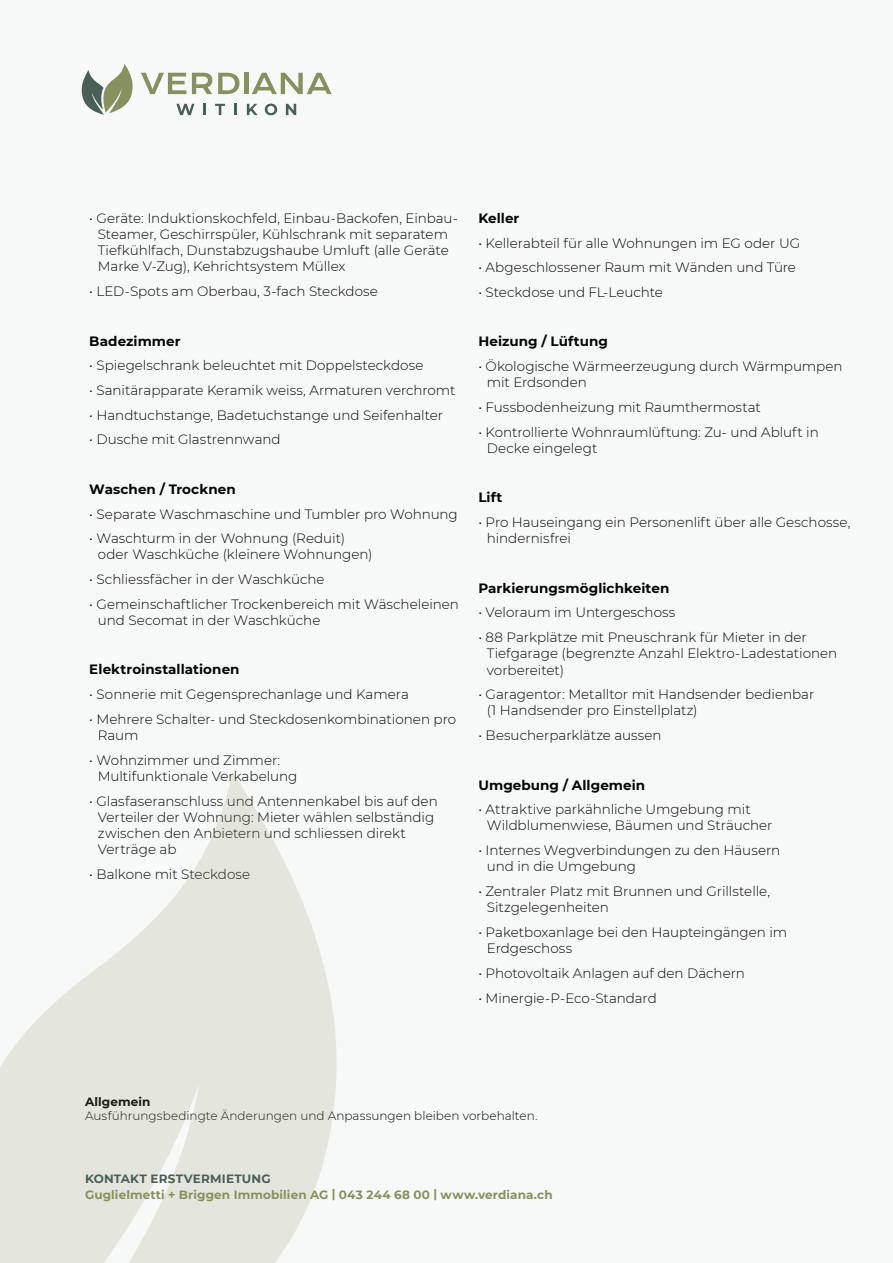
<style>
.page{position:relative;width:893px;height:1263px;background:#f7f8f8}
.page>*{position:absolute;margin:0;border:0;box-sizing:border-box;transform-origin:0 0}
.t1{font:300 13.5px/16.2px "Montserrat";color:#000}
.t2{font:700 13.5px "Montserrat";letter-spacing:.005em;color:#000}
.t3{font:300 12px "Montserrat";letter-spacing:.005em;color:#000}
.t4{font:700 12px "Montserrat";letter-spacing:.01em;color:#87915e}
.t5{font:700 12px "Montserrat";letter-spacing:.015em;color:#4a5e57}
.t6{font:700 12px "Montserrat";letter-spacing:.01em;color:#000}
</style>
<div class="page">
<svg style="left:0;top:772px;width:337px;height:491px;fill:#e4e6de"></svg>
<svg style="left:82px;top:64px;width:51px;height:51px"></svg>
<svg style="left:141px;top:73px;width:45px;height:21px"></svg>
<svg style="left:192px;top:73px;width:20px;height:21px"></svg>
<svg style="left:218px;top:73px;width:21px;height:21px"></svg>
<hr style="left:244px;top:73px;width:4px;height:21px;background:#86915f">
<svg style="left:252px;top:73px;width:80px;height:21px"></svg>
<svg style="left:176px;top:104px;width:18px;height:11px"></svg>
<svg style="left:203px;top:104px;width:3px;height:11px"></svg>
<svg style="left:215px;top:104px;width:10px;height:11px"></svg>
<svg style="left:234px;top:104px;width:3px;height:11px"></svg>
<svg style="left:247px;top:104px;width:11px;height:11px"></svg>
<svg style="left:265px;top:104px;width:12px;height:11px"></svg>
<svg style="left:286px;top:104px;width:10px;height:11px"></svg>
<p class="t1" style="left:98px;top:210px;width:362px;text-indent:-9px">• Geräte: Induktionskochfeld, Einbau-Backofen, Einbau-Steamer, Geschirrspüler, Kühlschrank mit separatem Tiefkühlfach, Dunstabzugshaube Umluft (alle Geräte Marke V-Zug), Kehrichtsystem Müllex</p>
<p class="t1" style="left:89px;top:283px;width:290px">• LED-Spots am Oberbau, 3-fach Steckdose</p>
<p class="t2" style="left:89px;top:331px;width:93px">Badezimmer</p>
<p class="t1" style="left:89px;top:357px;width:336px">• Spiegelschrank beleuchtet mit Doppelsteckdose</p>
<p class="t1" style="left:89px;top:382px;width:368px">• Sanitärapparate Keramik weiss, Armaturen verchromt</p>
<p class="t1" style="left:89px;top:406px;width:355px">• Handtuchstange, Badetuchstange und Seifenhalter</p>
<p class="t1" style="left:89px;top:431px;width:193px">• Dusche mit Glastrennwand</p>
<p class="t2" style="left:89px;top:479px;width:148px">Waschen / Trocknen</p>
<p class="t1" style="left:89px;top:505px;width:370px">• Separate Waschmaschine und Tumbler pro Wohnung</p>
<p class="t1" style="left:98px;top:530px;width:276px;text-indent:-9px">• Waschturm in der Wohnung (Reduit) oder Waschküche (kleinere Wohnungen)</p>
<p class="t1" style="left:89px;top:571px;width:237px">• Schliessfächer in der Waschküche</p>
<p class="t1" style="left:98px;top:595px;width:363px;text-indent:-9px">• Gemeinschaftlicher Trockenbereich mit Wäscheleinen und Secomat in der Waschküche</p>
<p class="t2" style="left:89px;top:660px;width:152px">Elektroinstallationen</p>
<p class="t1" style="left:89px;top:686px;width:321px">• Sonnerie mit Gegensprechanlage und Kamera</p>
<p class="t1" style="left:98px;top:710px;width:360px;text-indent:-9px">• Mehrere Schalter- und Steckdosenkombinationen pro<br>Raum</p>
<p class="t1" style="left:98px;top:751px;width:201px;text-indent:-9px">• Wohnzimmer und Zimmer:<br>Multifunktionale Verkabelung</p>
<p class="t1" style="left:98px;top:792px;width:341px;text-indent:-9px">• Glasfaseranschluss und Antennenkabel bis auf den Verteiler der Wohnung: Mieter wählen selbständig zwischen den Anbietern und schliessen direkt Verträge ab</p>
<p class="t1" style="left:89px;top:866px;width:162px">• Balkone mit Steckdose</p>
<p class="t2" style="left:478px;top:208px;width:43px">Keller</p>
<p class="t1" style="left:478px;top:234px;width:323px">• Kellerabteil für alle Wohnungen im EG oder UG</p>
<p class="t1" style="left:478px;top:259px;width:319px">• Abgeschlossener Raum mit Wänden und Türe</p>
<p class="t1" style="left:478px;top:284px;width:186px">• Steckdose und FL-Leuchte</p>
<p class="t2" style="left:478px;top:332px;width:131px">Heizung / Lüftung</p>
<p class="t1" style="left:487px;top:358px;width:357px;text-indent:-9px">• Ökologische Wärmeerzeugung durch Wärmpumpen mit Erdsonden</p>
<p class="t1" style="left:478px;top:399px;width:284px">• Fussbodenheizung mit Raumthermostat</p>
<p class="t1" style="left:487px;top:423px;width:333px;text-indent:-9px">• Kontrollierte Wohnraumlüftung: Zu- und Abluft in<br>Decke eingelegt</p>
<p class="t2" style="left:478px;top:488px;width:26px">Lift</p>
<p class="t1" style="left:487px;top:514px;width:365px;text-indent:-9px">• Pro Hauseingang ein Personenlift über alle Geschosse, hindernisfrei</p>
<p class="t2" style="left:478px;top:578px;width:192px">Parkierungsmöglichkeiten</p>
<p class="t1" style="left:478px;top:604px;width:199px">• Veloraum im Untergeschoss</p>
<p class="t1" style="left:487px;top:629px;width:352px;text-indent:-9px">• 88 Parkplätze mit Pneuschrank für Mieter in der<br>Tiefgarage (begrenzte Anzahl Elektro-Ladestationen vorbereitet)</p>
<p class="t1" style="left:487px;top:686px;width:329px;text-indent:-9px">• Garagentor: Metalltor mit Handsender bedienbar (1 Handsender pro Einstellplatz)</p>
<p class="t1" style="left:478px;top:727px;width:185px">• Besucherparklätze aussen</p>
<p class="t2" style="left:478px;top:775px;width:168px">Umgebung / Allgemein</p>
<p class="t1" style="left:487px;top:801px;width:287px;text-indent:-9px">• Attraktive parkähnliche Umgebung mit<br>Wildblumenwiese, Bäumen und Sträucher</p>
<p class="t1" style="left:487px;top:842px;width:295px;text-indent:-9px">• Internes Wegverbindungen zu den Häusern und in die Umgebung</p>
<p class="t1" style="left:487px;top:883px;width:285px;text-indent:-9px">• Zentraler Platz mit Brunnen und Grillstelle,<br>Sitzgelegenheiten</p>
<p class="t1" style="left:487px;top:924px;width:302px;text-indent:-9px">• Paketboxanlage bei den Haupteingängen im<br>Erdgeschoss</p>
<p class="t1" style="left:478px;top:964px;width:268px">• Photovoltaik Anlagen auf den Dächern</p>
<p class="t1" style="left:478px;top:989px;width:180px">• Minergie-P-Eco-Standard</p>
<p class="t6" style="left:85px;top:1093px;width:67px">Allgemein</p>
<p class="t3" style="left:85px;top:1108px;width:454px">Ausführungsbedingte Änderungen und Anpassungen bleiben vorbehalten.</p>
<p class="t5" style="left:85px;top:1170px;width:187px">KONTAKT ERSTVERMIETUNG</p>
<p class="t4" style="left:85px;top:1186px;width:469px">Guglielmetti + Briggen Immobilien AG | 043 244 68 00 | www.verdiana.ch</p>
</div>
